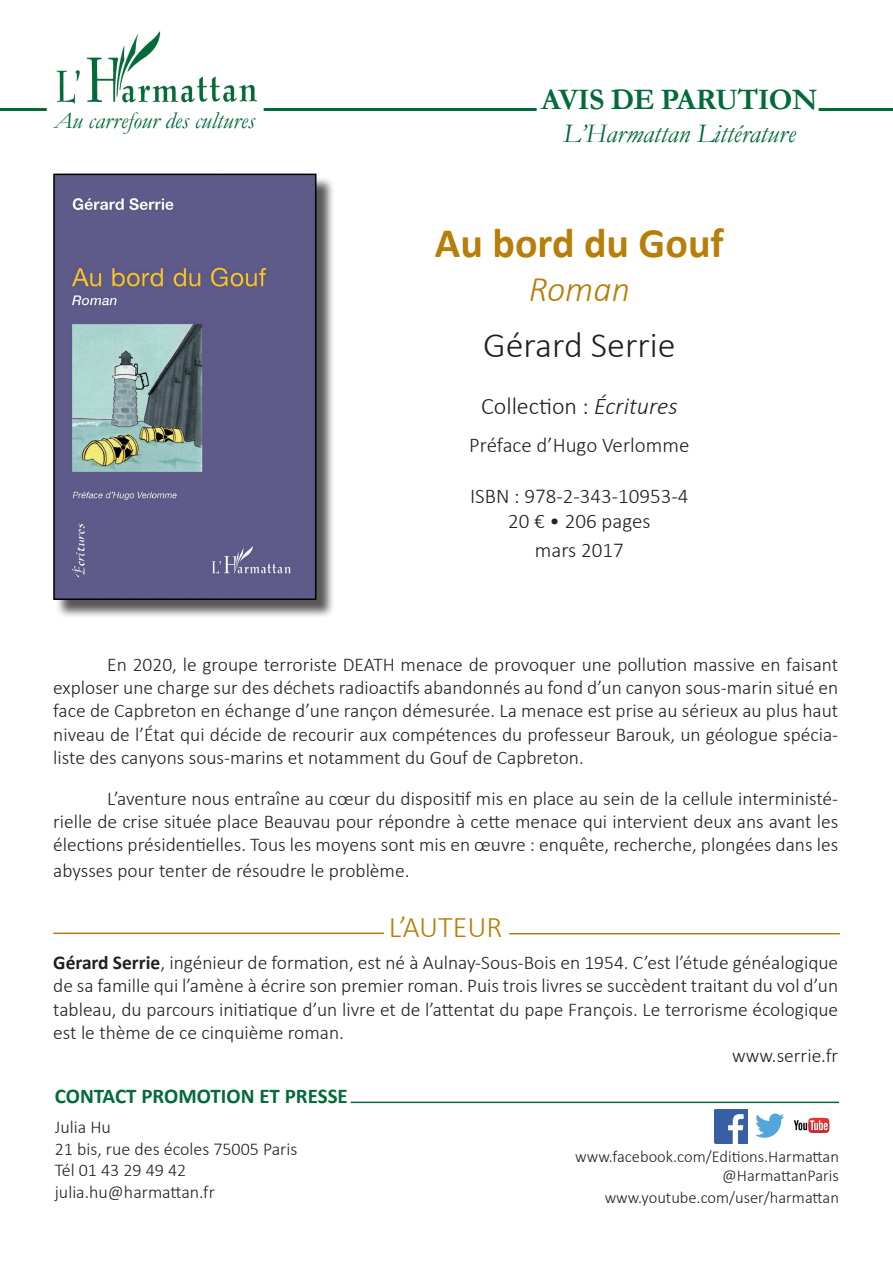
<style>
.page{position:relative;width:893px;height:1263px;background:#fff}
.page>*{position:absolute;margin:0;border:0;box-sizing:border-box;transform-origin:0 0}
.t1{font:700 42px "Calibri";color:#b77e09}
.t2{font:300 36px "Calibri";color:#231f20}
.t3{font:italic 300 36px "Calibri";color:#b77e09}
.t4{font:700 30px "Garamond";letter-spacing:-.02em;color:#036a39}
.t5{font:300 30px "Calibri";color:#b77e09}
.t6{font:italic 27px "Garamond";color:#036a39}
.t7{font:italic 24px "Garamond";color:#036a39}
.t8{font:300 24px "Calibri";color:#231f20}
.t9{font:300 21px/25.2px "Calibri";color:#231f20;text-align:center}
.t10{font:700 21px "Calibri";color:#036a39}
.t11{font:300 19.5px/23.4px "Calibri";color:#231f20;text-align:justify}
.t12{font:300 18px/21.6px "Calibri";color:#231f20}
.t13{font:300 16.5px/19.8px "Calibri";color:#231f20;text-align:right}
.s1{font-style:italic}
.s2{font-weight:700}
</style>
<div class="page">
<img style="left:56px;top:31px;width:201px;height:73px">
<hr style="left:351px;top:1101px;width:488px;height:2px;background:#036a39">
<img style="left:714px;top:1110px;width:34px;height:34px">
<img style="left:755px;top:1113px;width:29px;height:25px">
<img style="left:793px;top:1117px;width:37px;height:17px">
<div style="left:56px;top:176px;width:279px;height:443px;background:#231f20;opacity:.75"></div>
<img style="left:56px;top:177px;width:257px;height:420px">
<div style="left:53px;top:174px;width:263px;height:426px;border:2px solid #000"></div>
<hr style="left:53px;top:932px;width:331px;height:2px;background:#b77e09">
<hr style="left:509px;top:933px;width:331px;height:1px;background:#b77e09">
<hr style="left:0;top:108px;width:47px;height:3px;background:#036a39">
<hr style="left:264px;top:108px;width:273px;height:3px;background:#036a39">
<hr style="left:819px;top:108px;width:74px;height:3px;background:#036a39">
<p class="t7" style="left:54px;top:104px;width:202px">Au carrefour des cultures</p>
<h3 class="t4" style="left:541px;top:80px;width:278px">AVIS DE PARUTION</h3>
<h3 class="t6" style="left:563px;top:115px;width:234px">L’Harmattan Littérature</h3>
<h1 class="t1" style="left:435px;top:214px;width:290px">Au bord du Gouf</h1>
<h2 class="t3" style="left:529px;top:266px;width:103px">Roman</h2>
<h2 class="t2" style="left:483px;top:322px;width:194px">Gérard Serrie</h2>
<p class="t8" style="left:481px;top:391px;width:198px">Collection : <span class="s1">Écritures</span></p>
<p class="t9" style="left:469px;top:432px;width:222px">Préface d’Hugo Verlomme</p>
<p class="t9" style="left:470px;top:483px;width:220px">ISBN : 978-2-343-10953-4<br>20 € • 206 pages</p>
<p class="t9" style="left:535px;top:537px;width:90px">mars 2017</p>
<p class="t11" style="left:53px;top:652px;width:786px;text-indent:54px">En 2020, le groupe terroriste DEATH menace de provoquer une pollution massive en faisant exploser une charge sur des déchets radioactifs abandonnés au fond d’un canyon sous-marin situé en face de Capbreton en échange d’une rançon démesurée. La menace est prise au sérieux au plus haut niveau de l’État qui décide de recourir aux compétences du professeur Barouk, un géologue spécia&shy;liste des canyons sous-marins et notamment du Gouf de Capbreton.</p>
<p class="t11" style="left:53px;top:786px;width:786px;text-indent:54px">L’aventure nous entraîne au cœur du dispositif mis en place au sein de la cellule interministé&shy;rielle de crise située place Beauvau pour répondre à cette menace qui intervient deux ans avant les élections présidentielles. Tous les moyens sont mis en œuvre : enquête, recherche, plongées dans les</p>
<p class="t11" style="left:53px;top:858px;width:358px">abysses pour tenter de résoudre le problème.</p>
<h3 class="t5" style="left:389px;top:908px;width:115px">L’AUTEUR</h3>
<p class="t11" style="left:53px;top:950px;width:786px"><span class="s2">Gérard Serrie</span>, ingénieur de formation, est né à Aulnay-Sous-Bois en 1954. C’est l’étude généalogique</p>
<p class="t11" style="left:53px;top:974px;width:786px">de sa famille qui l’amène à écrire son premier roman. Puis trois livres se succèdent traitant du vol d’un</p>
<p class="t11" style="left:53px;top:997px;width:786px">tableau, du parcours initiatique d’un livre et de l’attentat du pape François. Le terrorisme écologique</p>
<p class="t11" style="left:53px;top:1020px;width:292px">est le thème de ce cinquième roman.</p>
<p class="t11" style="left:732px;top:1044px;width:107px">www.serrie.fr</p>
<p class="t10" style="left:55px;top:1081px;width:294px">CONTACT PROMOTION ET PRESSE</p>
<p class="t12" style="left:55px;top:1116px;width:244px">Julia Hu<br>21 bis, rue des écoles 75005 Paris<br>Tél 01 43 29 49 42 julia.hu@harmattan.fr</p>
<p class="t13" style="left:575px;top:1146px;width:265px">www.facebook.com/Editions.Harmattan @HarmattanParis</p>
<p class="t13" style="left:605px;top:1187px;width:236px">www.youtube.com/user/harmattan</p>
</div>
